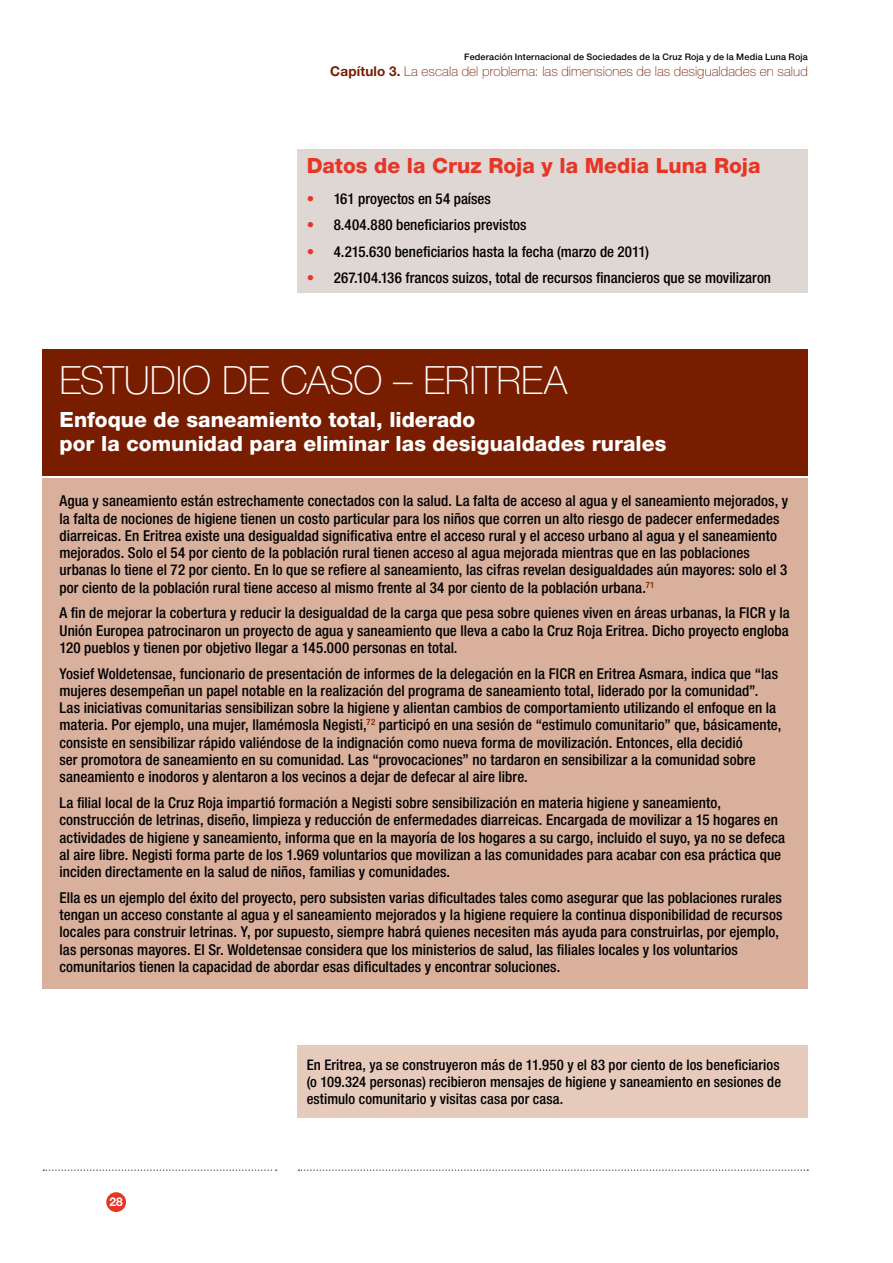
<style>
.page{position:relative;width:893px;height:1263px;background:#fff}
.page>*{position:absolute;margin:0;border:0;box-sizing:border-box;transform-origin:0 0}
.t1{font:100 39px "Helvetica Neue LT Std";letter-spacing:-.005em;color:#fff}
.t2{font:800 21px/24px "Helvetica Neue LT Std";color:#fff}
.t3{font:800 21px "Helvetica Neue LT Std";color:#e73526}
.t4{font:500 condensed 15px/17.2px "Helvetica Neue LT Std";letter-spacing:.005em;color:#000}
.t5{font:500 condensed 14.7px/17.2px "Helvetica Neue LT Std";letter-spacing:.005em;color:#000;text-align:justify}
.t6{font:100 13.5px "Helvetica Neue LT Std";letter-spacing:.005em;color:#781d00}
.t7{font:700 12px "Helvetica Neue LT Std";color:#fff}
.t8{font:500 9px "Helvetica Neue LT Std";letter-spacing:.02em;color:#000}
.s1{font-weight:700}
.s2{color:#e73526}
</style>
<div class="page">
<div style="left:43px;top:349px;width:765px;height:126px;background:#781d00"></div>
<div style="left:43px;top:479px;width:765px;height:510px;background:#d8b09c"></div>
<div style="left:298px;top:149px;width:510px;height:143px;background:#dfd7d3"></div>
<div style="left:298px;top:1045px;width:510px;height:73px;background:#e6cabb"></div>
<div style="left:106px;top:1192px;width:20px;height:20px;background:#e73526;border-radius:50%"></div>
<svg style="left:43px;top:1169px;width:234px;height:2px"></svg>
<svg style="left:298px;top:1169px;width:510px;height:2px"></svg>
<p class="t8" style="left:464px;top:51px;width:345px">Federación Internacional de Sociedades de la Cruz Roja y de la Media Luna Roja</p>
<p class="t6" style="left:330px;top:64px;width:479px"><span class="s1">Capítulo 3.</span> La escala del problema: las dimensiones de las desigualdades en salud</p>
<h2 class="t3" style="left:307px;top:153px;width:455px">Datos de la Cruz Roja y la Media Luna Roja</h2>
<p class="t4" style="left:307px;top:190px;width:186px"><span class="s2">•</span> 161 proyectos en 54 países</p>
<p class="t4" style="left:307px;top:216px;width:221px"><span class="s2">•</span> 8.404.880 beneficiarios previstos</p>
<p class="t4" style="left:307px;top:243px;width:344px"><span class="s2">•</span> 4.215.630 beneficiarios hasta la fecha (marzo de 2011)</p>
<p class="t4" style="left:307px;top:269px;width:466px"><span class="s2">•</span> 267.104.136 francos suizos, total de recursos financieros que se movilizaron</p>
<h1 class="t1" style="left:60px;top:358px;width:509px">ESTUDIO DE CASO – ERITREA</h1>
<h2 class="t2" style="left:60px;top:407px;width:608px">Enfoque de saneamiento total, liderado<br>por la comunidad para eliminar las desigualdades rurales</h2>
<p class="t4" style="left:60px;top:492px;width:730px">Agua y saneamiento están estrechamente conectados con la salud. La falta de acceso al agua y el saneamiento mejorados, y la falta de nociones de higiene tienen un costo particular para los niños que corren un alto riesgo de padecer enfermedades diarreicas. En Eritrea existe una desigualdad significativa entre el acceso rural y el acceso urbano al agua y el saneamiento mejorados. Solo el 54 por ciento de la población rural tienen acceso al agua mejorada mientras que en las poblaciones urbanas lo tiene el 72 por ciento. En lo que se refiere al saneamiento, las cifras revelan desigualdades aún mayores: solo el 3 por ciento de la población rural tiene acceso al mismo frente al 34 por ciento de la población urbana.<sup>71</sup></p>
<p class="t4" style="left:60px;top:604px;width:732px;text-align:justify">A fin de mejorar la cobertura y reducir la desigualdad de la carga que pesa sobre quienes viven en áreas urbanas, la FICR y la Unión Europea patrocinaron un proyecto de agua y saneamiento que lleva a cabo la Cruz Roja Eritrea. Dicho proyecto engloba 120 pueblos y tienen por objetivo llegar a 145.000 personas en total.</p>
<p class="t4" style="left:60px;top:665px;width:723px">Yosief Woldetensae, funcionario de presentación de informes de la delegación en la FICR en Eritrea Asmara, indica que “las mujeres desempeñan un papel notable en la realización del programa de saneamiento total, liderado por la comunidad”.<br>Las iniciativas comunitarias sensibilizan sobre la higiene y alientan cambios de comportamiento utilizando el enfoque en la materia. Por ejemplo, una mujer, llamémosla Negisti,<sup>72</sup> participó en una sesión de “estimulo comunitario” que, básicamente, consiste en sensibilizar rápido valiéndose de la indignación como nueva forma de movilización. Entonces, ella decidió<br>ser promotora de saneamiento en su comunidad. Las “provocaciones” no tardaron en sensibilizar a la comunidad sobre saneamiento e inodoros y alentaron a los vecinos a dejar de defecar al aire libre.</p>
<p class="t4" style="left:60px;top:794px;width:727px">La filial local de la Cruz Roja impartió formación a Negisti sobre sensibilización en materia higiene y saneamiento, construcción de letrinas, diseño, limpieza y reducción de enfermedades diarreicas. Encargada de movilizar a 15 hogares en actividades de higiene y saneamiento, informa que en la mayoría de los hogares a su cargo, incluido el suyo, ya no se defeca al aire libre. Negisti forma parte de los 1.969 voluntarios que movilizan a las comunidades para acabar con esa práctica que inciden directamente en la salud de niños, familias y comunidades.</p>
<p class="t4" style="left:60px;top:889px;width:724px">Ella es un ejemplo del éxito del proyecto, pero subsisten varias dificultades tales como asegurar que las poblaciones rurales tengan un acceso constante al agua y el saneamiento mejorados y la higiene requiere la continua disponibilidad de recursos locales para construir letrinas. Y, por supuesto, siempre habrá quienes necesiten más ayuda para construirlas, por ejemplo, las personas mayores. El Sr. Woldetensae considera que los ministerios de salud, las filiales locales y los voluntarios comunitarios tienen la capacidad de abordar esas dificultades y encontrar soluciones.</p>
<p class="t7" style="left:109px;top:1195px;width:15px">28</p>
<p class="t5" style="left:307px;top:1056px;width:476px">En Eritrea, ya se construyeron más de 11.950 y el 83 por ciento de los beneficiarios (o 109.324 personas) recibieron mensajes de higiene y saneamiento en sesiones de estimulo comunitario y visitas casa por casa.</p>
</div>
